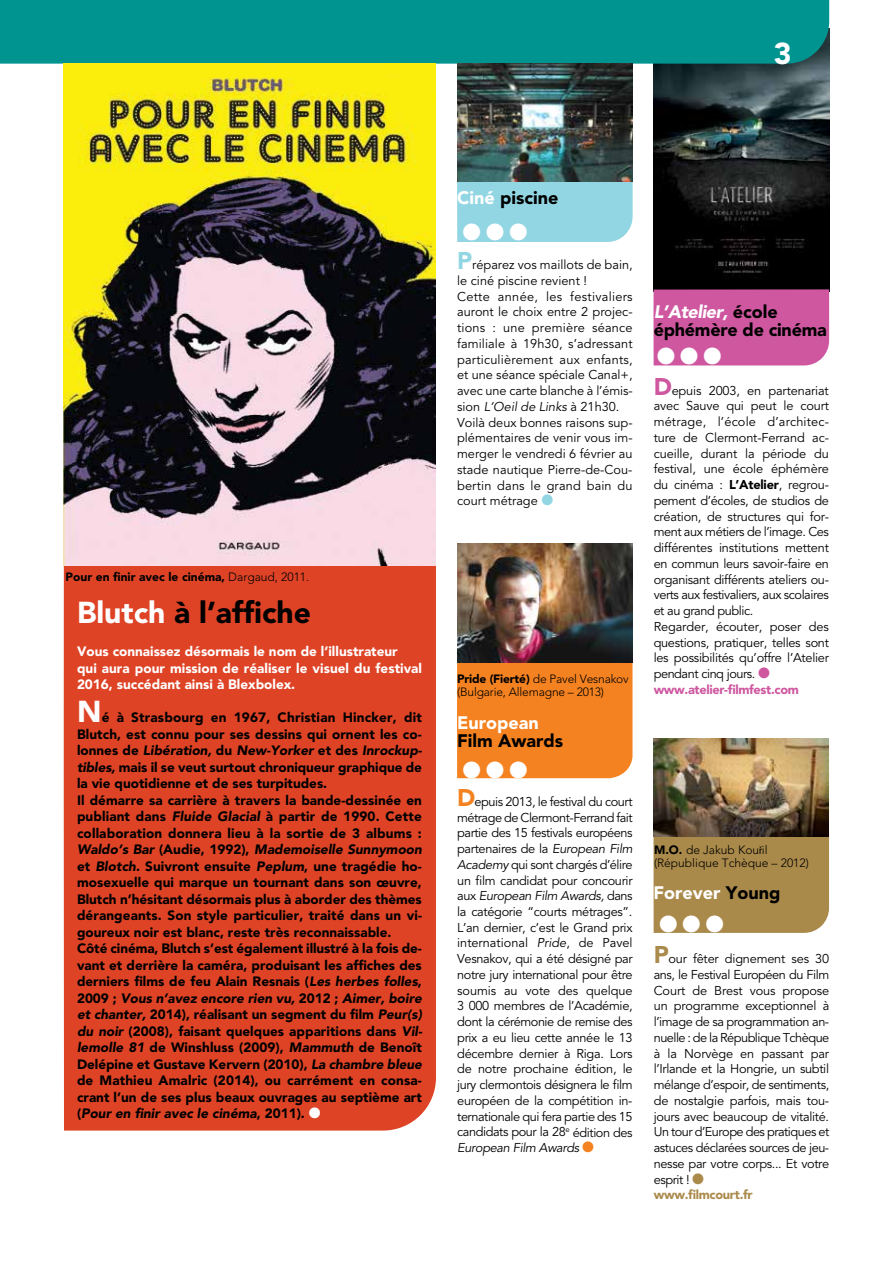
<style>
.page{position:relative;width:893px;height:1263px;background:#fff}
.page>*{position:absolute;margin:0;border:0;box-sizing:border-box;transform-origin:0 0}
.t1{font:900 30px "Avenir";color:#000}
.t2{font:900 30px "Avenir";color:#fff}
.t3{font:23.4px "Zapf Dingbats ITC";color:#fff}
.t4{font:900 18px/18px "Avenir";color:#000}
.t5{font:900 18px "Avenir";color:#fff}
.t6{font:900 13.5px/16.5px "Avenir";letter-spacing:.005em;color:#000}
.t7{font:900 13.5px/16.5px "Avenir";color:#fff}
.t8{font:12.75px/15.8px "Avenir";letter-spacing:-.015em;color:#000}
.t9{font:300 12px/13.5px "Avenir";letter-spacing:-.015em;color:#000}
.t10{font:900 12px "Avenir";color:#000}
.s1{font-weight:300}
.s2{color:#fff}
.s3{font-style:italic}
.s4{font-weight:900;font-size:24px;color:#92d6e3}
.s5{color:#92d6e3}
.s6{font-weight:900}
.s7{font-weight:900;font-size:24px;color:#f58220}
.s8{color:#f58220}
.s9{font-style:italic;color:#fff}
.s10{font-weight:900;font-size:24px;color:#ce57a0}
.s11{color:#ce57a0}
.s12{font-weight:900;color:#ce57a0}
.s13{font-family:"Myriad Pro";font-weight:400;font-stretch:condensed;font-size:11.25px}
.s14{color:#000}
.s15{font-weight:900;font-size:24px;color:#aa8a4b}
.s16{color:#aa8a4b}
.s17{font-weight:900;color:#aa8a4b}
</style>
<div class="page">
<img style="left:654px;top:64px;width:175px;height:225px">
<div style="left:653px;top:289px;width:176px;height:77px;background:#ce57a0"></div>
<div style="left:0;top:0;width:829px;height:64px;background:#009491"></div>
<div style="left:64px;top:565px;width:372px;height:566px;background:#de4326"></div>
<img style="left:64px;top:64px;width:372px;height:501px">
<div style="left:653px;top:836px;width:176px;height:97px;background:#aa8a4b"></div>
<img style="left:653px;top:739px;width:176px;height:97px">
<div style="left:457px;top:182px;width:176px;height:60px;background:#92d6e3"></div>
<img style="left:457px;top:64px;width:176px;height:118px">
<div style="left:457px;top:663px;width:175px;height:115px;background:#f58220"></div>
<img style="left:457px;top:544px;width:175px;height:119px">
<h1 class="t2" style="left:774px;top:35px;width:19px">3</h1>
<p class="t10" style="left:66px;top:570px;width:245px">Pour en finir avec le cinéma, <span class="s1">Dargaud, 2011.</span></p>
<h1 class="t1" style="left:77px;top:594px;width:235px"><span class="s2">Blutch</span> à l’affiche</h1>
<p class="t7" style="left:77px;top:643px;width:347px">Vous connaissez désormais le nom de l’illustrateur<br>qui aura pour mission de réaliser le visuel du festival<br>2016, succédant ainsi à Blexbolex.</p>
<h1 class="t2" style="left:77px;top:693px;width:26px">N</h1>
<p class="t6" style="left:77px;top:709px;width:347px;text-indent:25px">é à Strasbourg en 1967, Christian Hincker, dit Blutch, est connu pour ses dessins qui ornent les co&shy;lonnes de <span class="s3">Libération,</span> du <span class="s3">New-Yorker</span> et des <span class="s3">Inrockup&shy;tibles,</span> mais il se veut surtout chroniqueur graphique de la vie quotidienne et de ses turpitudes.<br>Il démarre sa carrière à travers la bande-dessinée en publiant dans <span class="s3">Fluide Glacial</span> à partir de 1990. Cette collaboration donnera lieu à la sortie de 3 albums :<br><span class="s3">Waldo’s Bar</span> (Audie, 1992), <span class="s3">Mademoiselle Sunnymoon </span>et <span class="s3">Blotch</span>. Suivront ensuite <span class="s3">Peplum</span>, une tragédie ho&shy;mosexuelle qui marque un tournant dans son œuvre, Blutch n’hésitant désormais plus à aborder des thèmes dérangeants. Son style particulier, traité dans un vi&shy;goureux noir est blanc, reste très reconnaissable.<br>Côté cinéma, Blutch s’est également illustré à la fois de&shy;vant et derrière la caméra, produisant les affiches des derniers films de feu Alain Resnais (<span class="s3">Les herbes folles</span>, 2009 ; <span class="s3">Vous n’avez encore rien vu,</span> 2012 ; <span class="s3">Aimer, boire et chanter,</span> 2014), réalisant un segment du film <span class="s3">Peur(s) du noir</span> (2008), faisant quelques apparitions dans <span class="s3">Vil&shy;lemolle 81</span> de Winshluss (2009), <span class="s3">Mammuth</span> de Benoît Delépine et Gustave Kervern (2010), <span class="s3">La chambre bleue </span>de Mathieu Amalric (2014), ou carrément en consa&shy;crant l’un de ses plus beaux ouvrages au septième art (<span class="s3">Pour en finir avec le cinéma</span>, 2011). <span class="s2">●</span></p>
<h3 class="t4" style="left:457px;top:189px;width:103px"><span class="s2">Ciné</span> piscine</h3>
<h2 class="t3" style="left:463px;top:221px;width:67px">●●●</h2>
<p class="t8" style="left:457px;top:257px;width:177px"><span class="s4">P</span>réparez vos maillots de bain, le ciné piscine revient !<br>Cette année, les festivaliers auront le choix entre 2 projec&shy;tions : une première séance familiale à 19h30, s’adressant particulièrement aux enfants, et une séance spéciale Canal+, avec une carte blanche à l’émis&shy;sion <span class="s3">L’Oeil de Links</span> à 21h30.<br>Voilà deux bonnes raisons sup&shy;plémentaires de venir vous im&shy;merger le vendredi 6 février au stade nautique Pierre-de-Cou&shy;bertin dans le grand bain du court métrage <span class="s5">●</span></p>
<p class="t9" style="left:457px;top:672px;width:173px"><span class="s6">Pride (Fierté)</span> de Pavel Vesnakov (Bulgarie, Allemagne – 2013)</p>
<h3 class="t5" style="left:457px;top:712px;width:83px">European</h3>
<h3 class="t4" style="left:457px;top:732px;width:108px">Film Awards</h3>
<h2 class="t3" style="left:463px;top:759px;width:67px">●●●</h2>
<p class="t8" style="left:457px;top:794px;width:177px;text-align:justify"><span class="s7">D</span>epuis 2013, le festival du court métrage de Clermont-Ferrand fait partie des 15 festivals européens partenaires de la <span class="s3">European Film Academy</span> qui sont chargés d’élire un film candidat pour concourir aux <span class="s3">European Film Awards,</span> dans la catégorie “courts métrages”.<br>L’an dernier, c’est le Grand prix international <span class="s3">Pride</span>, de Pavel Vesnakov, qui a été désigné par notre jury international pour être soumis au vote des quelque 3 000 membres de l’Académie, dont la cérémonie de remise des prix a eu lieu cette année le 13 décembre dernier à Riga. Lors de notre prochaine édition, le jury clermontois désignera le film européen de la compétition in&shy;ternationale qui fera partie des 15 candidats pour la 28<sup>e</sup> édition des <span class="s3">European Film Awards</span> <span class="s8">●</span></p>
<h3 class="t4" style="left:654px;top:302px;width:175px"><span class="s9">L’Atelier,</span> école éphémère de cinéma</h3>
<h2 class="t3" style="left:657px;top:345px;width:67px">●●●</h2>
<p class="t8" style="left:654px;top:383px;width:177px"><span class="s10">D</span>epuis 2003, en partenariat avec Sauve qui peut le court métrage, l’école d’architec&shy;ture de Clermont-Ferrand ac&shy;cueille, durant la période du festival, une école éphémère du cinéma : <span class="s6">L’Atelier</span>, regrou&shy;pement d’écoles, de studios de création, de structures qui for&shy;ment aux métiers de l’image. Ces différentes institutions mettent en commun leurs savoir-faire en organisant différents ateliers ou&shy;verts aux festivaliers, aux scolaires et au grand public.<br>Regarder, écouter, poser des questions, pratiquer, telles sont les possibilités qu’offre l’Atelier pendant cinq jours. <span class="s11">● </span><span class="s12">www.atelier-filmfest.com</span></p>
<p class="t9" style="left:654px;top:843px;width:156px"><span class="s6">M.O.</span> de Jakub Kou<span class="s13">ř</span>il (République Tchèque – 2012)</p>
<h3 class="t5" style="left:654px;top:881px;width:128px">Forever <span class="s14">Young</span></h3>
<h2 class="t3" style="left:659px;top:913px;width:67px">●●●</h2>
<p class="t8" style="left:654px;top:951px;width:177px"><span class="s15">P</span>our fêter dignement ses 30 ans, le Festival Européen du Film<br>Court de Brest vous propose un programme exceptionnel à l’image de sa programmation an&shy;nuelle : de la République Tchèque à la Norvège en passant par l’Irlande et la Hongrie, un subtil mélange d’espoir, de sentiments, de nostalgie parfois, mais tou&shy;jours avec beaucoup de vitalité.<br>Un tour d’Europe des pratiques et astuces déclarées sources de jeu&shy;nesse par votre corps... Et votre esprit ! <span class="s16">●<br></span><span class="s17">www.filmcourt.fr</span></p>
</div>
